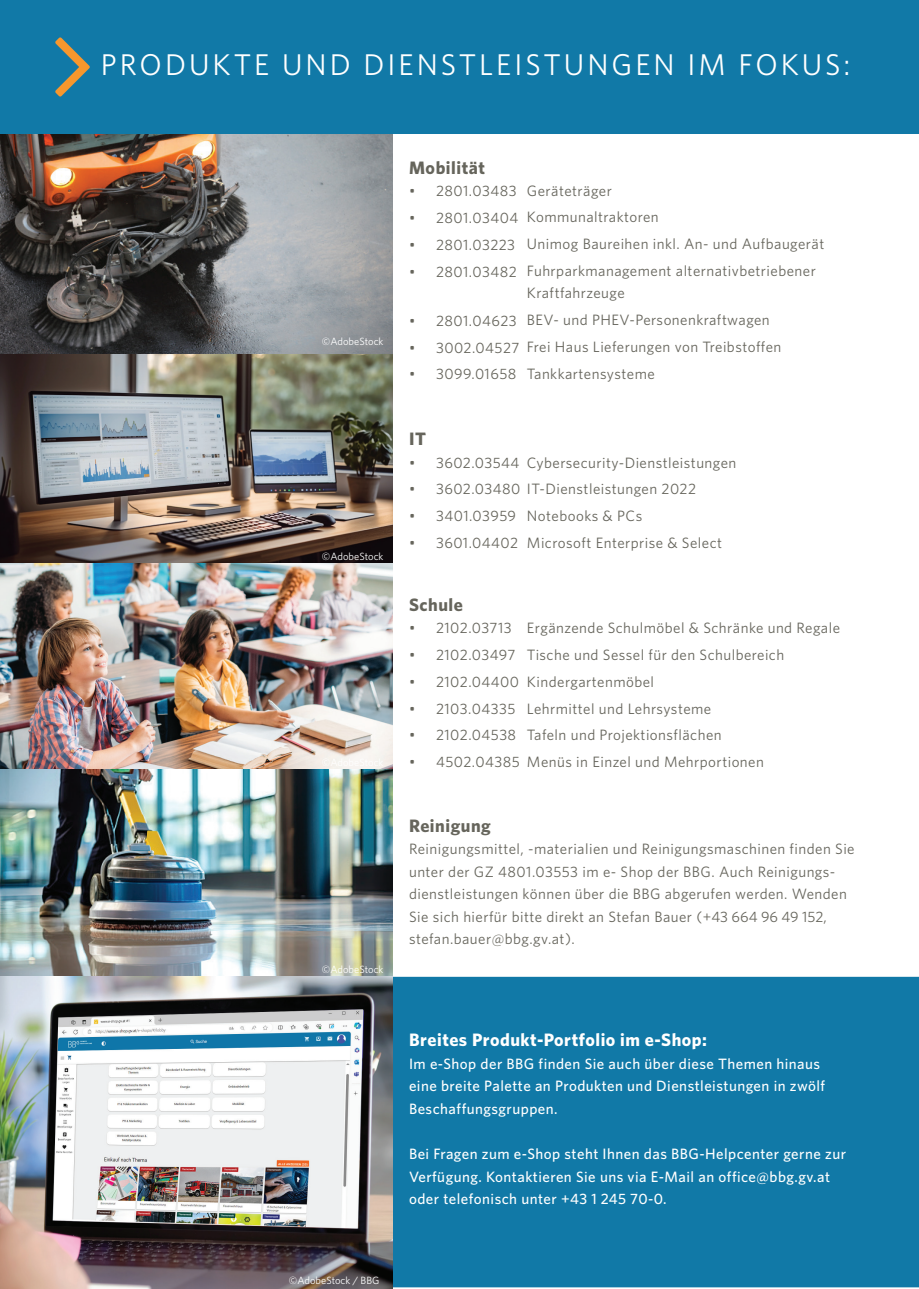
<style>
.page{position:relative;width:919px;height:1289px;background:#fff}
.page>*{position:absolute;margin:0;border:0;box-sizing:border-box;transform-origin:0 0}
.t1{font:30px "Whitney";letter-spacing:.1em;color:#fff}
.t2{font:700 18px "Whitney";letter-spacing:.03em;color:#fff}
.t3{font:700 18px "Whitney";letter-spacing:.03em;color:#66655c}
.t4{font:15px/26.7px "Whitney";letter-spacing:.03em;color:#66655c}
.t5{font:500 15px/22.5px "Whitney";letter-spacing:.03em;color:#fff}
.t6{font:10.5px "Whitney";color:#fff}
</style>
<div class="page">
<div style="left:1px;top:1px;width:917px;height:132px;background:#1179a7"></div>
<div style="left:0;top:0;width:918px;height:134px;border:2px solid #1179a7"></div>
<div style="left:392px;top:976px;width:526px;height:311px;background:#1179a7"></div>
<svg style="left:55px;top:37px;width:35px;height:59px"></svg>
<img style="left:0;top:134px;width:392px;height:635px">
<img style="left:0;top:769px;width:392px;height:207px">
<img style="left:0;top:976px;width:392px;height:312px">
<h1 class="t1" style="left:101px;top:47px;width:751px">PRODUKTE UND DIENSTLEISTUNGEN IM FOKUS:</h1>
<p class="t6" style="left:322px;top:335px;width:63px">©AdobeStock</p>
<p class="t6" style="left:322px;top:550px;width:63px">©AdobeStock</p>
<p class="t6" style="left:322px;top:963px;width:63px">©AdobeStock</p>
<p class="t3" style="left:409px;top:155px;width:77px">Mobilität</p>
<p class="t4" style="left:409px;top:177px;width:109px">• 2801.03483</p>
<p class="t4" style="left:409px;top:204px;width:111px">• 2801.03404</p>
<p class="t4" style="left:409px;top:231px;width:107px">• 2801.03223</p>
<p class="t4" style="left:409px;top:258px;width:109px">• 2801.03482</p>
<p class="t4" style="left:409px;top:307px;width:109px">• 2801.04623</p>
<p class="t4" style="left:409px;top:334px;width:112px">• 3002.04527</p>
<p class="t4" style="left:409px;top:360px;width:109px">• 3099.01658</p>
<p class="t4" style="left:527px;top:177px;width:299px">Geräteträger<br>Kommunaltraktoren<br>Unimog Baureihen inkl. An- und Aufbaugerät<br>Fuhrparkmanagement alternativbetriebener</p>
<p class="t4" style="left:527px;top:279px;width:256px">Kraftfahrzeuge<br>BEV- und PHEV-Personenkraftwagen<br>Frei Haus Lieferungen von Treibstoffen<br>Tankkartensysteme</p>
<p class="t3" style="left:409px;top:427px;width:18px">IT</p>
<p class="t4" style="left:409px;top:449px;width:112px">• 3602.03544</p>
<p class="t4" style="left:409px;top:475px;width:288px">• 3602.03480 IT-Dienstleistungen 2022</p>
<p class="t4" style="left:409px;top:502px;width:109px">• 3401.03959</p>
<p class="t4" style="left:409px;top:529px;width:111px">• 3601.04402</p>
<p class="t4" style="left:527px;top:449px;width:211px">Cybersecurity-Dienstleistungen</p>
<p class="t4" style="left:527px;top:502px;width:197px">Notebooks &amp; PCs<br>Microsoft Enterprise &amp; Select</p>
<p class="t3" style="left:409px;top:592px;width:55px">Schule</p>
<p class="t4" style="left:409px;top:614px;width:104px">• 2102.03713</p>
<p class="t4" style="left:409px;top:641px;width:108px">• 2102.03497</p>
<p class="t4" style="left:409px;top:668px;width:112px">• 2102.04400</p>
<p class="t4" style="left:409px;top:694px;width:108px">• 2103.04335</p>
<p class="t4" style="left:409px;top:721px;width:109px">• 2102.04538</p>
<p class="t4" style="left:409px;top:748px;width:112px">• 4502.04385</p>
<p class="t4" style="left:527px;top:614px;width:314px">Ergänzende Schulmöbel &amp; Schränke und Regale Tische und Sessel für den Schulbereich Kindergartenmöbel<br>Lehrmittel und Lehrsysteme<br>Tafeln und Projektionsflächen<br>Menüs in Einzel und Mehrportionen</p>
<p class="t3" style="left:409px;top:813px;width:83px">Reinigung</p>
<p class="t4" style="left:409px;top:837px;width:447px;line-height:22.5px">Reinigungsmittel, -materialien und Reinigungsmaschinen finden Sie unter der GZ 4801.03553 im e- Shop der BBG. Auch Reinigungs&shy;dienstleistungen können über die BBG abgerufen werden. Wenden Sie sich hierfür bitte direkt an Stefan Bauer (+43 664 96 49 152, stefan.bauer@bbg.gv.at).</p>
<p class="t2" style="left:409px;top:1028px;width:299px">Breites Produkt-Portfolio im e-Shop:</p>
<p class="t5" style="left:409px;top:1052px;width:417px">Im e-Shop der BBG finden Sie auch über diese Themen hinaus eine breite Palette an Produkten und Dienstleistungen in zwölf<br>Beschaffungsgruppen.</p>
<p class="t5" style="left:409px;top:1142px;width:438px">Bei Fragen zum e-Shop steht Ihnen das BBG-Helpcenter gerne zur<br>Verfügung. Kontaktieren Sie uns via E-Mail an office@bbg.gv.at oder telefonisch unter +43 1 245 70-0.</p>
<p class="t6" style="left:289px;top:1273px;width:92px">©AdobeStock / BBG</p>
</div>
